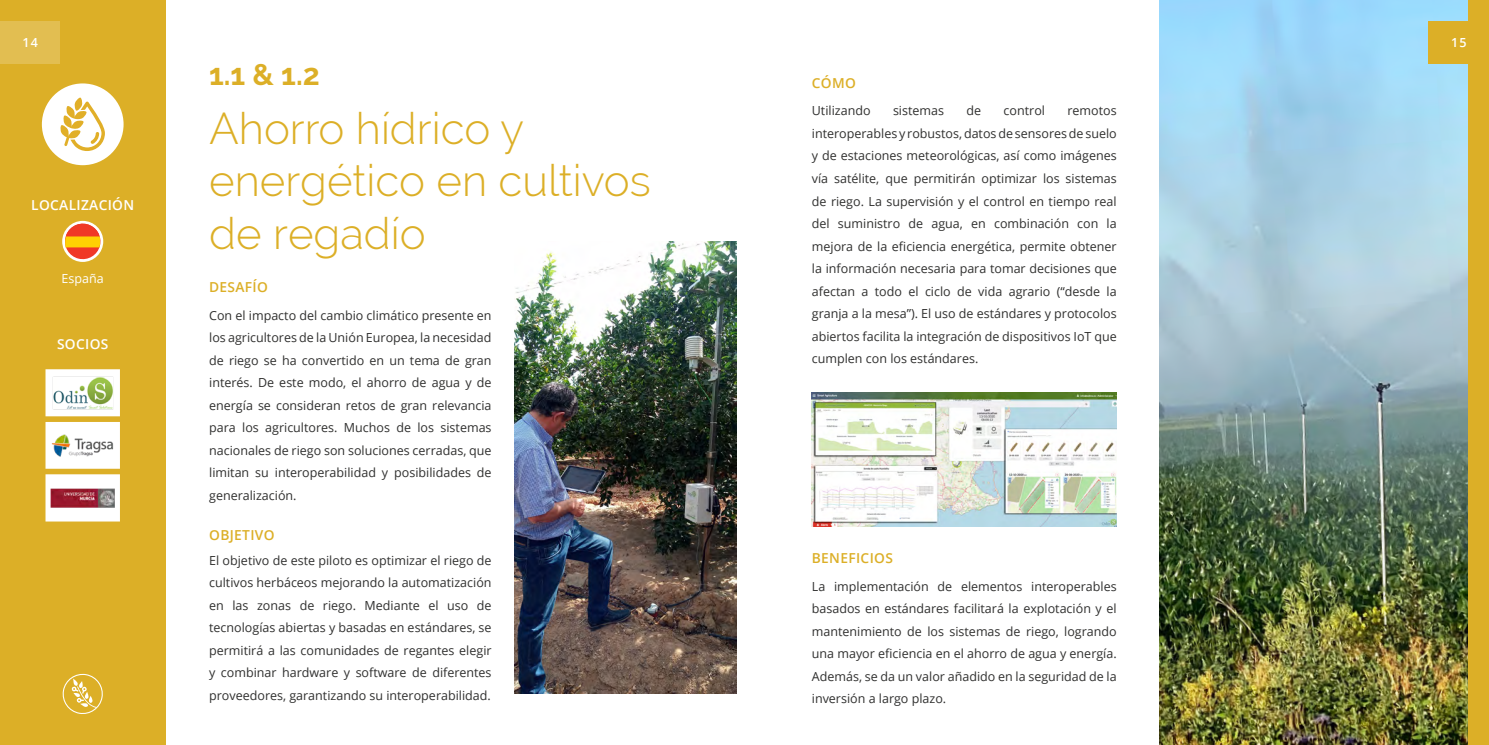
<style>
.page{position:relative;width:1489px;height:745px;background:#fff}
.page>*{position:absolute;margin:0;border:0;box-sizing:border-box;transform-origin:0 0}
.t1{font:300 43.75px/52.5px "Raleway";color:#dcaf27}
.t2{font:700 30px "Raleway";color:#dcaf27}
.t3{font:600 13.75px "Open Sans";letter-spacing:.025em;color:#dcaf27}
.t4{font:600 13.75px "Open Sans";letter-spacing:.025em;color:#fff}
.t5{font:12.5px/22.5px "Open Sans";color:#30302f;text-align:justify}
.t6{font:12.5px "Open Sans";color:#fff}
.t7{font:600 12.5px "Open Sans";color:#fff}
</style>
<div class="page">
<img style="left:1159px;top:0;width:309px;height:744px">
<div style="left:1468px;top:0;width:20px;height:744px;background:#dcaf27"></div>
<div style="left:0;top:0;width:165px;height:744px;background:#dcaf27"></div>
<img style="left:514px;top:241px;width:222px;height:452px">
<img style="left:51px;top:480px;width:63px;height:35px">
<div style="left:45px;top:474px;width:75px;height:47px;border:5px solid #fff"></div>
<img style="left:51px;top:427px;width:63px;height:35px">
<div style="left:45px;top:421px;width:75px;height:47px;border:5px solid #fff"></div>
<img style="left:51px;top:375px;width:63px;height:35px">
<div style="left:45px;top:369px;width:75px;height:47px;border:5px solid #fff"></div>
<div style="left:42px;top:83px;width:82px;height:82px;background:#fff;border-radius:50%"></div>
<svg style="left:60px;top:97px;width:45px;height:54px"></svg>
<svg style="left:62px;top:673px;width:41px;height:41px"></svg>
<svg style="left:62px;top:221px;width:41px;height:41px"></svg>
<svg style="left:63px;top:221px;width:39px;height:40px;background:#f39747"></svg>
<div style="left:0;top:21px;width:60px;height:42px;background:#e2be51"></div>
<img style="left:811px;top:392px;width:305px;height:134px">
<div style="left:1428px;top:21px;width:60px;height:42px;background:#dcaf27"></div>
<p class="t7" style="left:22px;top:34px;width:17px">14</p>
<p class="t4" style="left:31px;top:195px;width:105px">LOCALIZACIÓN</p>
<p class="t6" style="left:62px;top:270px;width:44px">España</p>
<p class="t4" style="left:57px;top:334px;width:53px">SOCIOS</p>
<h2 class="t2" style="left:209px;top:57px;width:112px">1.1 &amp; 1.2</h2>
<h1 class="t1" style="left:209px;top:102px;width:443px">Ahorro hídrico y energético en cultivos de regadío</h1>
<p class="t3" style="left:209px;top:277px;width:60px">DESAFÍO</p>
<p class="t5" style="left:209px;top:303px;width:284px">Con el impacto del cambio climático presente en los agricultores de la Unión Europea, la necesidad de riego se ha convertido en un tema de gran interés. De este modo, el ahorro de agua y de energía se consideran retos de gran relevancia para los agricultores. Muchos de los sistemas nacionales de riego son soluciones cerradas, que limitan su interoperabilidad y posibilidades de generalización.</p>
<p class="t3" style="left:209px;top:525px;width:67px">OBJETIVO</p>
<p class="t5" style="left:209px;top:548px;width:284px">El objetivo de este piloto es optimizar el riego de cultivos herbáceos mejorando la automatización en las zonas de riego. Mediante el uso de tecnologías abiertas y basadas en estándares, se permitirá a las comunidades de regantes elegir y combinar hardware y software de diferentes proveedores, garantizando su interoperabilidad.</p>
<p class="t3" style="left:811px;top:73px;width:46px">CÓMO</p>
<p class="t5" style="left:811px;top:99px;width:60px">Utilizando</p>
<p class="t5" style="left:893px;top:99px;width:53px">sistemas</p>
<p class="t5" style="left:966px;top:99px;width:16px">de</p>
<p class="t5" style="left:1003px;top:99px;width:43px">control</p>
<p class="t5" style="left:811px;top:99px;width:306px;text-indent:256px">remotos interoperables y robustos, datos de sensores de suelo y de estaciones meteorológicas, así como imágenes vía satélite, que permitirán optimizar los sistemas de riego. La supervisión y el control en tiempo real del suministro de agua, en combinación con la mejora de la eficiencia energética, permite obtener la información necesaria para tomar decisiones que afectan a todo el ciclo de vida agrario (“desde la granja a la mesa”). El uso de estándares y protocolos abiertos facilita la integración de dispositivos IoT que cumplen con los estándares.</p>
<p class="t3" style="left:811px;top:548px;width:83px">BENEFICIOS</p>
<p class="t5" style="left:811px;top:574px;width:306px">La implementación de elementos interoperables basados en estándares facilitará la explotación y el mantenimiento de los sistemas de riego, logrando una mayor eficiencia en el ahorro de agua y energía.<br>Además, se da un valor añadido en la seguridad de la inversión a largo plazo.</p>
<p class="t7" style="left:1450px;top:34px;width:17px">15</p>
</div>
